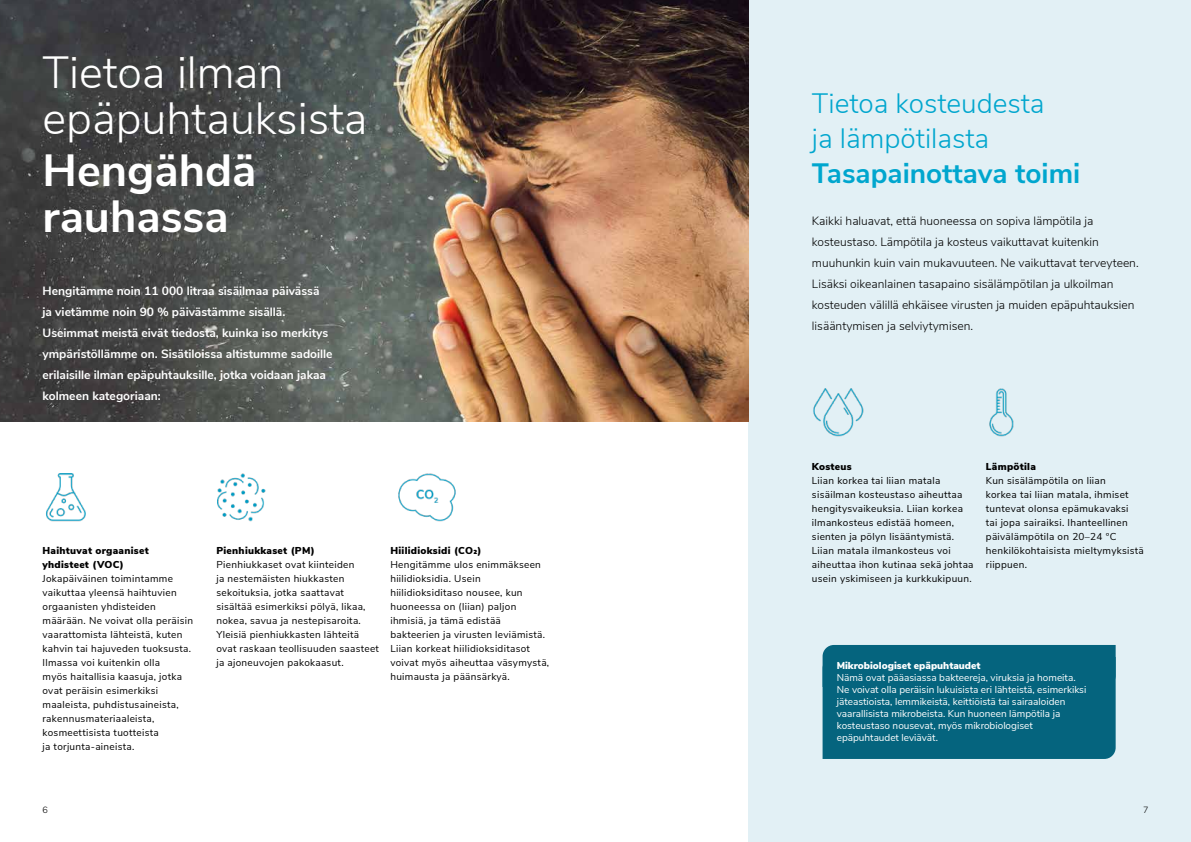
<style>
.page{position:relative;width:1191px;height:842px;background:#fff}
.page>*{position:absolute;margin:0;border:0;box-sizing:border-box;transform-origin:0 0}
.t1{font:300 45px/46px "Nunito Sans";color:#fff}
.t2{font:700 45px/46px "Nunito Sans";color:#fff}
.t3{font:300 28px/35px "Nunito Sans";color:#00a6ce}
.t4{font:700 28px "Nunito Sans";color:#00a6ce}
.t5{font:300 12px/21px "Nunito Sans";color:#000}
.t6{font:700 12px/21px "Nunito Sans";color:#fff}
.t7{font:10px/14px "Nunito Sans";letter-spacing:.03em;color:#000}
.t8{font:10px/12px "Nunito Sans";color:#fff}
.t9{font:900 10px/14px "Nunito Sans";letter-spacing:.03em;color:#000}
.t10{font:900 10px "Nunito Sans";color:#fff}
.t11{font:300 9px "Nunito Sans";color:#000}
</style>
<div class="page">
<div style="left:748px;top:0;width:443px;height:842px;background:#e2f0f5"></div>
<img style="left:0;top:0;width:748px;height:421px">
<img style="left:218px;top:473px;width:47px;height:49px">
<img style="left:46px;top:473px;width:40px;height:49px">
<img style="left:398px;top:473px;width:58px;height:49px">
<img style="left:813px;top:388px;width:51px;height:49px">
<img style="left:989px;top:388px;width:25px;height:49px">
<div style="left:822px;top:645px;width:293px;height:114px;background:#05647e"></div>
<h1 class="t1" style="left:43px;top:47px;width:326px">Tietoa ilman epäpuhtauksista</h1>
<h1 class="t2" style="left:43px;top:145px;width:215px">Hengähdä rauhassa</h1>
<p class="t6" style="left:43px;top:279px;width:292px">Hengitämme noin 11 000 litraa sisäilmaa päivässä<br>ja vietämme noin 90 % päivästämme sisällä.<br>Useimmat meistä eivät tiedosta, kuinka iso merkitys ympäristöllämme on. Sisätiloissa altistumme sadoille erilaisille ilman epäpuhtauksille, jotka voidaan jakaa kolmeen kategoriaan:</p>
<p class="t9" style="left:43px;top:543px;width:108px">Haihtuvat orgaaniset yhdisteet (VOC)</p>
<p class="t7" style="left:43px;top:570px;width:152px">Jokapäiväinen toimintamme vaikuttaa yleensä haihtuvien orgaanisten yhdisteiden määrään. Ne voivat olla peräisin vaarattomista lähteistä, kuten kahvin tai hajuveden tuoksusta.<br>Ilmassa voi kuitenkin olla<br>myös haitallisia kaasuja, jotka ovat peräisin esimerkiksi maaleista, puhdistusaineista, rakennusmateriaaleista, kosmeettisista tuotteista<br>ja torjunta-aineista.</p>
<p class="t9" style="left:216px;top:543px;width:100px">Pienhiukkaset (PM)</p>
<p class="t7" style="left:216px;top:556px;width:164px">Pienhiukkaset ovat kiinteiden<br>ja nestemäisten hiukkasten sekoituksia, jotka saattavat sisältää esimerkiksi pölyä, likaa, nokea, savua ja nestepisaroita.<br>Yleisiä pienhiukkasten lähteitä ovat raskaan teollisuuden saasteet ja ajoneuvojen pakokaasut.</p>
<p class="t9" style="left:390px;top:543px;width:93px">Hiilidioksidi (CO₂)</p>
<p class="t7" style="left:390px;top:556px;width:160px">Hengitämme ulos enimmäkseen hiilidioksidia. Usein hiilidioksiditaso nousee, kun huoneessa on (liian) paljon ihmisiä, ja tämä edistää bakteerien ja virusten leviämistä.<br>Liian korkeat hiilidioksiditasot voivat myös aiheuttaa väsymystä, huimausta ja päänsärkyä.</p>
<h2 class="t3" style="left:812px;top:84px;width:234px">Tietoa kosteudesta ja lämpötilasta</h2>
<h2 class="t4" style="left:812px;top:152px;width:270px">Tasapainottava toimi</h2>
<p class="t5" style="left:812px;top:209px;width:328px">Kaikki haluavat, että huoneessa on sopiva lämpötila ja kosteustaso. Lämpötila ja kosteus vaikuttavat kuitenkin muuhunkin kuin vain mukavuuteen. Ne vaikuttavat terveyteen.<br>Lisäksi oikeanlainen tasapaino sisälämpötilan ja ulkoilman kosteuden välillä ehkäisee virusten ja muiden epäpuhtauksien lisääntymisen ja selviytymisen.</p>
<p class="t9" style="left:812px;top:459px;width:41px">Kosteus</p>
<p class="t7" style="left:812px;top:472px;width:163px">Liian korkea tai liian matala sisäilman kosteustaso aiheuttaa hengitysvaikeuksia. Liian korkea ilmankosteus edistää homeen, sienten ja pölyn lisääntymistä.<br>Liian matala ilmankosteus voi aiheuttaa ihon kutinaa sekä johtaa usein yskimiseen ja kurkkukipuun.</p>
<p class="t9" style="left:986px;top:459px;width:51px">Lämpötila</p>
<p class="t7" style="left:986px;top:472px;width:159px">Kun sisälämpötila on liian<br>korkea tai liian matala, ihmiset tuntevat olonsa epämukavaksi<br>tai jopa sairaiksi. Ihanteellinen päivälämpötila on 20–24 °C henkilökohtaisista mieltymyksistä riippuen.</p>
<p class="t10" style="left:836px;top:658px;width:145px">Mikrobiologiset epäpuhtaudet</p>
<p class="t8" style="left:836px;top:671px;width:251px">Nämä ovat pääasiassa bakteereja, viruksia ja homeita.<br>Ne voivat olla peräisin lukuisista eri lähteistä, esimerkiksi jäteastioista, lemmikeistä, keittiöistä tai sairaaloiden vaarallisista mikrobeista. Kun huoneen lämpötila ja kosteustaso nousevat, myös mikrobiologiset epäpuhtaudet leviävät.</p>
<p class="t11" style="left:43px;top:803px;width:7px">6</p>
<p class="t11" style="left:1143px;top:803px;width:7px">7</p>
</div>
